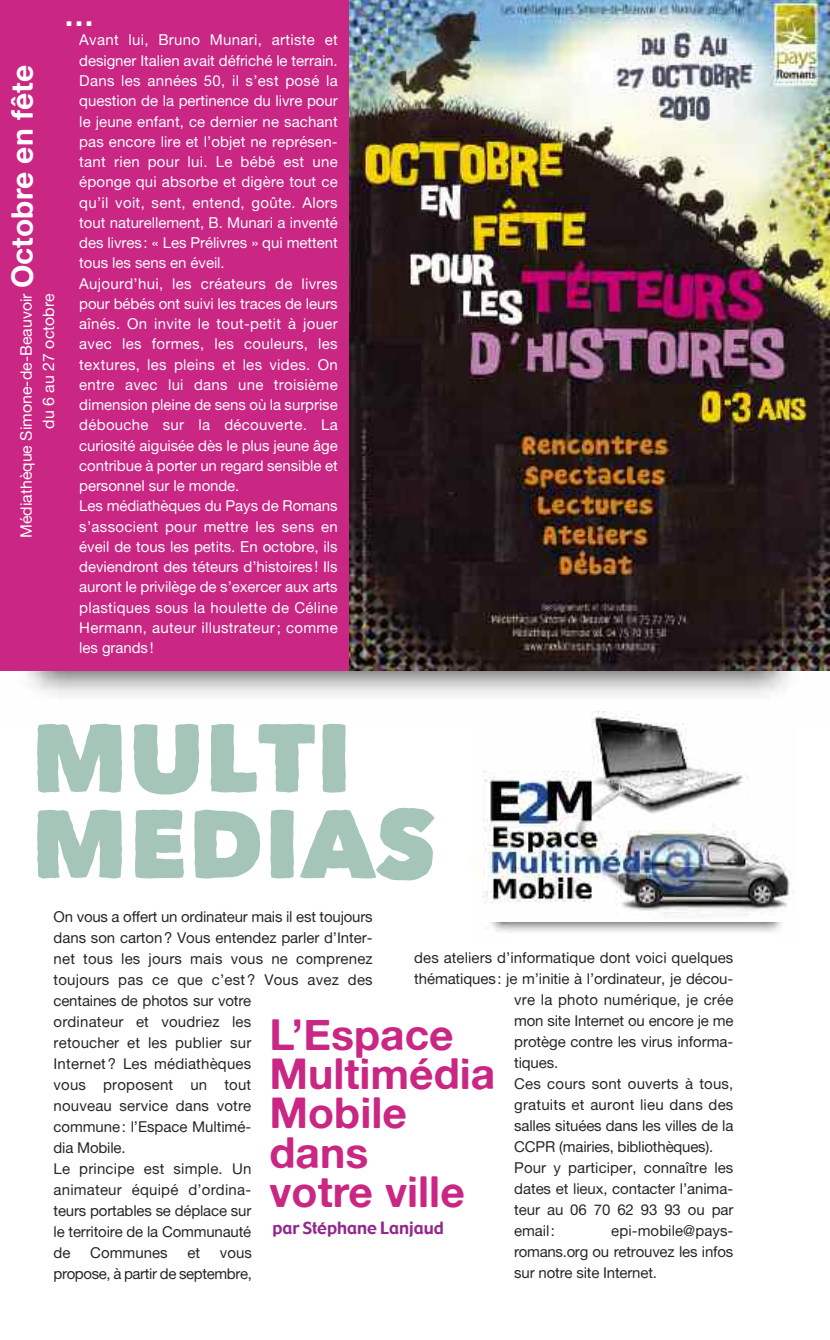
<style>
.page{position:relative;width:830px;height:1340px;background:#fff}
.page>*{position:absolute;margin:0;border:0;box-sizing:border-box;transform-origin:0 0}
.t1{font:42.75px/39px "Alte Haas Grotesk Bold";color:#ca2684}
.t2{font:30px "Alte Haas Grotesk Bold";color:#fff}
.t3{font:16.5px "Gadget";color:#93298b}
.t4{font:15.9px/22.2px "Alte Haas Grotesk";color:#fff;text-align:right}
.t5{font:15px/20.2px "Alte Haas Grotesk";letter-spacing:.005em;color:#fff}
.t6{font:15px/21px "Alte Haas Grotesk";letter-spacing:-.005em;color:#272627}
.t7{font:15px/21px "Alte Haas Grotesk";letter-spacing:-.025em;color:#272627;text-align:right}
</style>
<div class="page">
<img style="left:0;top:670px;width:829px;height:26px">
<img style="left:490px;top:922px;width:292px;height:10px">
<div style="left:0;top:0;width:384px;height:670px;background:#ca2684"></div>
<img style="left:479px;top:711px;width:314px;height:204px">
<svg style="left:37px;top:723px;width:85px;height:69px"></svg>
<svg style="left:133px;top:723px;width:66px;height:71px"></svg>
<svg style="left:210px;top:723px;width:104px;height:69px"></svg>
<div style="left:322px;top:723px;width:23px;height:69px;background:#a5c5b9"></div>
<svg style="left:37px;top:809px;width:85px;height:69px"></svg>
<svg style="left:135px;top:809px;width:49px;height:69px;background:#b3cec4"></svg>
<svg style="left:194px;top:809px;width:66px;height:69px"></svg>
<svg style="left:270px;top:809px;width:24px;height:69px;background:#abc9bd"></svg>
<svg style="left:300px;top:807px;width:134px;height:73px"></svg>
<img style="left:349px;top:0;width:480px;height:670px">
<h2 class="t2" style="left:3px;top:288px;width:224px;rotate:-90deg">Octobre en fête</h2>
<p class="t4" style="left:15px;top:538px;width:246px;rotate:-90deg">Médiathèque Simone-de-Beauvoir du 6 au 27 octobre</p>
<h2 class="t2" style="left:64px;top:-3px;width:31px">…</h2>
<p class="t5" style="left:79px;top:30px;width:260px">Avant lui, Bruno Munari, artiste et designer Italien avait défriché le terrain.<br>Dans les années 50, il s’est posé la question de la pertinence du livre pour le jeune enfant, ce dernier ne sachant pas encore lire et l’objet ne représen&shy;tant rien pour lui. Le bébé est une éponge qui absorbe et digère tout ce qu’il voit, sent, entend, goûte. Alors tout naturellement, B. Munari a inventé des livres: « Les Prélivres » qui mettent tous les sens en éveil.<br>Aujourd’hui, les créateurs de livres pour bébés ont suivi les traces de leurs aînés. On invite le tout-petit à jouer avec les formes, les couleurs, les textures, les pleins et les vides. On entre avec lui dans une troisième dimension pleine de sens où la surprise débouche sur la découverte. La curiosité aiguisée dès le plus jeune âge contribue à porter un regard sensible et personnel sur le monde.<br>Les médiathèques du Pays de Romans s’associent pour mettre les sens en éveil de tous les petits. En octobre, ils deviendront des téteurs d’histoires! Ils auront le privilège de s’exercer aux arts plastiques sous la houlette de Céline Hermann, auteur illustrateur; comme les grands!</p>
<p class="t6" style="left:54px;top:905px;width:320px">On vous a offert un ordinateur mais il est toujours dans son carton? Vous entendez parler d’Inter&shy;net tous les jours mais vous ne comprenez toujours pas ce que c’est? Vous avez des centaines de photos sur votre<br>ordinateur et voudriez les<br>retoucher et les publier sur<br>Internet? Les médiathèques<br>vous proposent un tout<br>nouveau service dans votre<br>commune: l’Espace Multimé-<br>dia Mobile.<br>Le principe est simple. Un<br>animateur équipé d’ordina-<br>teurs portables se déplace sur<br>le territoire de la Communauté<br>de</p>
<p class="t6" style="left:414px;top:947px;width:320px">des ateliers d’informatique dont voici quelques</p>
<p class="t6" style="left:414px;top:968px;width:320px">thématiques: je m’initie à l’ordinateur, je décou-</p>
<p class="t6" style="left:514px;top:989px;width:221px">vre la photo numérique, je crée</p>
<p class="t6" style="left:514px;top:1010px;width:221px">mon site Internet ou encore je me</p>
<p class="t6" style="left:514px;top:1031px;width:220px">protège contre les virus informa-</p>
<p class="t6" style="left:514px;top:1052px;width:45px">tiques.</p>
<p class="t6" style="left:514px;top:1073px;width:221px">Ces cours sont ouverts à tous,</p>
<p class="t6" style="left:514px;top:1094px;width:221px">gratuits et auront lieu dans des</p>
<p class="t6" style="left:514px;top:1115px;width:221px">salles situées dans les villes de la</p>
<p class="t6" style="left:514px;top:1136px;width:201px">CCPR (mairies, bibliothèques).</p>
<p class="t6" style="left:514px;top:1157px;width:221px">Pour y participer, connaître les</p>
<p class="t6" style="left:514px;top:1178px;width:220px">dates et lieux, contacter l’anima-</p>
<p class="t6" style="left:514px;top:1199px;width:221px">teur au 06 70 62 93 93 ou par</p>
<p class="t6" style="left:514px;top:1220px;width:42px">email:</p>
<h1 class="t1" style="left:269px;top:1014px;width:227px">L’Espace<br>Multimédia<br>Mobile dans<br>votre ville</h1>
<p class="t3" style="left:272px;top:1217px;width:173px">par Stéphane Lanjaud</p>
<p class="t6" style="left:514px;top:1220px;width:221px;text-align:justify;text-indent:97px">epi-mobile@pays&shy;romans.org ou retrouvez les infos sur notre site Internet.</p>
<p class="t6" style="left:90px;top:1241px;width:79px">Communes</p>
<p class="t6" style="left:187px;top:1241px;width:14px">et</p>
<p class="t7" style="left:54px;top:1241px;width:200px">vous<br>propose, à partir de septembre,</p>
</div>
